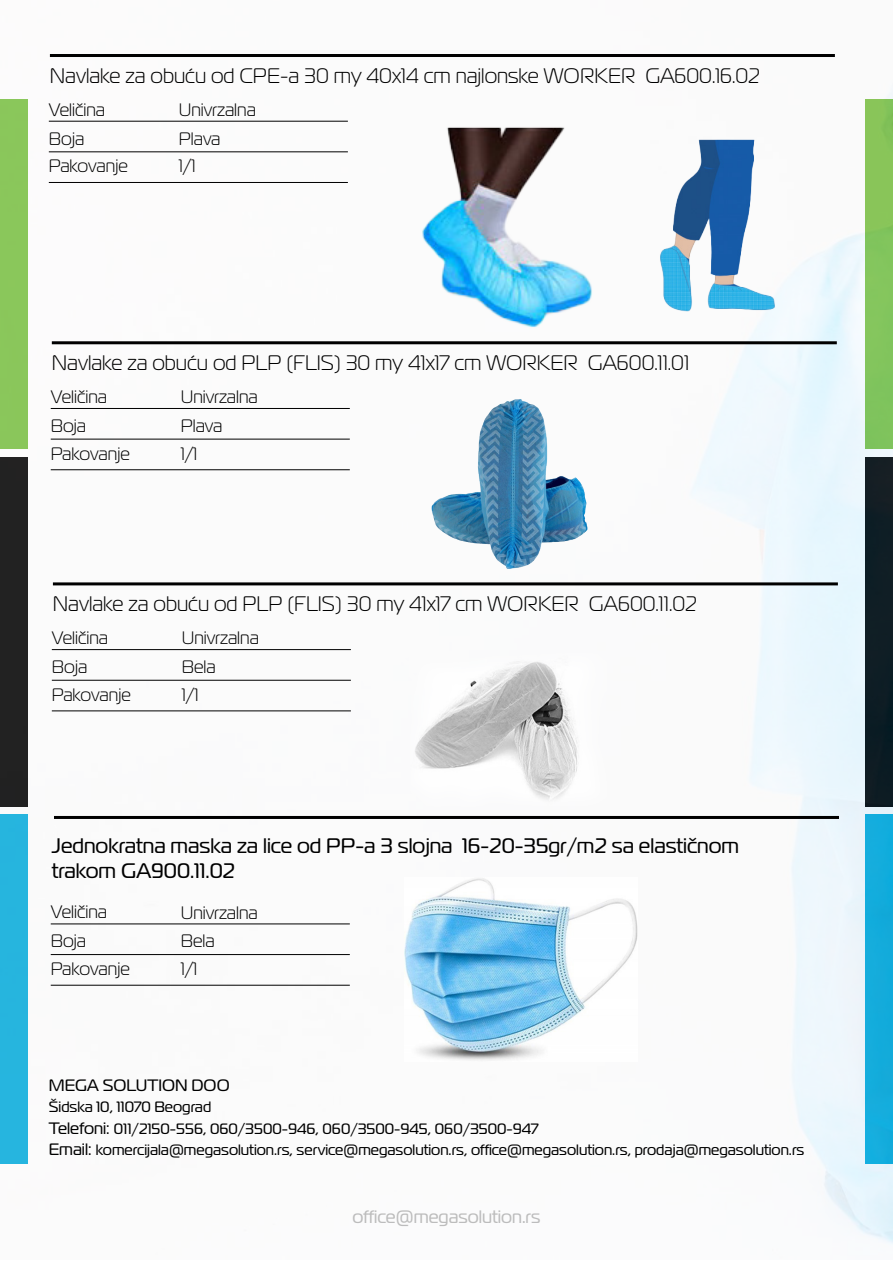
<style>
.page{position:relative;width:893px;height:1263px;background:#fff}
.page>*{position:absolute;margin:0;border:0;box-sizing:border-box;transform-origin:0 0}
.t1{font:300 21px "Magistral";color:#000}
.t2{font:21px/25.2px "Magistral";color:#000}
.Naslov_paragrafa{font:300 18px "Magistral";color:#000}
.t3{font:18px "Magistral";color:#b5b5b5}
.t4{font:16.5px "Magistral";color:#000}
.t5{font:15px "Magistral";color:#000}
.s1{font-size:16.5px}
</style>
<div class="page">
<img style="left:0;top:54px;width:893px;height:1191px">
<hr style="left:50px;top:54px;width:785px;height:3px;background:#000">
<hr style="left:52px;top:341px;width:785px;height:3px;background:#000">
<hr style="left:53px;top:582px;width:785px;height:3px;background:#000">
<hr style="left:54px;top:816px;width:785px;height:3px;background:#000">
<hr style="left:49px;top:121px;width:299px;height:1px;background:#000">
<hr style="left:51px;top:408px;width:299px;height:1px;background:#000">
<hr style="left:52px;top:649px;width:299px;height:1px;background:#000">
<hr style="left:51px;top:924px;width:299px;height:1px;background:#000">
<hr style="left:49px;top:152px;width:299px;height:1px;background:#000">
<hr style="left:51px;top:439px;width:299px;height:1px;background:#000">
<hr style="left:52px;top:680px;width:299px;height:1px;background:#000">
<hr style="left:51px;top:954px;width:299px;height:1px;background:#000">
<hr style="left:49px;top:182px;width:299px;height:1px;background:#000">
<hr style="left:51px;top:469px;width:299px;height:1px;background:#000">
<hr style="left:52px;top:711px;width:299px;height:1px;background:#000">
<hr style="left:51px;top:985px;width:299px;height:1px;background:#000">
<img style="left:393px;top:101px;width:232px;height:233px">
<img style="left:393px;top:640px;width:232px;height:180px">
<img style="left:405px;top:877px;width:232px;height:184px">
<img style="left:601px;top:109px;width:233px;height:219px">
<img style="left:398px;top:398px;width:222px;height:172px">
<p class="t1" style="left:50px;top:63px;width:712px">Navlake za obuću od CPE-a 30 my 40x14 cm najlonske WORKER GA600.16.02</p>
<p class="Naslov_paragrafa" style="left:49px;top:98px;width:58px">Veličina</p>
<p class="Naslov_paragrafa" style="left:179px;top:99px;width:79px">Univrzalna</p>
<p class="Naslov_paragrafa" style="left:49px;top:128px;width:37px">Boja</p>
<p class="Naslov_paragrafa" style="left:179px;top:128px;width:43px">Plava</p>
<p class="Naslov_paragrafa" style="left:49px;top:155px;width:81px">Pakovanje</p>
<p class="Naslov_paragrafa" style="left:179px;top:155px;width:18px">1/1</p>
<p class="t1" style="left:52px;top:350px;width:639px">Navlake za obuću od PLP (FLIS) 30 my 41x17 cm WORKER GA600.11.01</p>
<p class="Naslov_paragrafa" style="left:51px;top:386px;width:58px">Veličina</p>
<p class="Naslov_paragrafa" style="left:181px;top:386px;width:79px">Univrzalna</p>
<p class="Naslov_paragrafa" style="left:51px;top:415px;width:37px">Boja</p>
<p class="Naslov_paragrafa" style="left:181px;top:415px;width:43px">Plava</p>
<p class="Naslov_paragrafa" style="left:51px;top:442px;width:81px">Pakovanje</p>
<p class="Naslov_paragrafa" style="left:181px;top:442px;width:18px">1/1</p>
<p class="t1" style="left:53px;top:591px;width:646px">Navlake za obuću od PLP (FLIS) 30 my 41x17 cm WORKER GA600.11.02</p>
<p class="Naslov_paragrafa" style="left:52px;top:627px;width:58px">Veličina</p>
<p class="Naslov_paragrafa" style="left:182px;top:627px;width:79px">Univrzalna</p>
<p class="Naslov_paragrafa" style="left:52px;top:656px;width:37px">Boja</p>
<p class="Naslov_paragrafa" style="left:182px;top:656px;width:35px">Bela</p>
<p class="Naslov_paragrafa" style="left:52px;top:684px;width:81px">Pakovanje</p>
<p class="Naslov_paragrafa" style="left:182px;top:684px;width:18px">1/1</p>
<p class="t2" style="left:52px;top:833px;width:689px">Jednokratna maska za lice od PP-a 3 slojna 16-20-35gr/m2 sa elastičnom trakom GA900.11.02</p>
<p class="Naslov_paragrafa" style="left:51px;top:901px;width:58px">Veličina</p>
<p class="Naslov_paragrafa" style="left:181px;top:901px;width:79px">Univrzalna</p>
<p class="Naslov_paragrafa" style="left:51px;top:930px;width:37px">Boja</p>
<p class="Naslov_paragrafa" style="left:181px;top:930px;width:35px">Bela</p>
<p class="Naslov_paragrafa" style="left:51px;top:958px;width:81px">Pakovanje</p>
<p class="Naslov_paragrafa" style="left:181px;top:958px;width:18px">1/1</p>
<p class="t4" style="left:49px;top:1075px;width:182px">MEGA SOLUTION DOO</p>
<p class="t5" style="left:49px;top:1098px;width:164px">Šidska 10, 11070 Beograd</p>
<p class="t5" style="left:49px;top:1119px;width:491px"><span class="s1">Telefoni:</span> 011/2150-556, 060/3500-946, 060/3500-945, 060/3500-947</p>
<p class="t5" style="left:49px;top:1141px;width:757px"><span class="s1">Email:</span> komercijala@megasolution.rs, service@megasolution.rs, office@megasolution.rs, prodaja@megasolution.rs</p>
<p class="t3" style="left:352px;top:1206px;width:189px">office@megasolution.rs</p>
</div>
